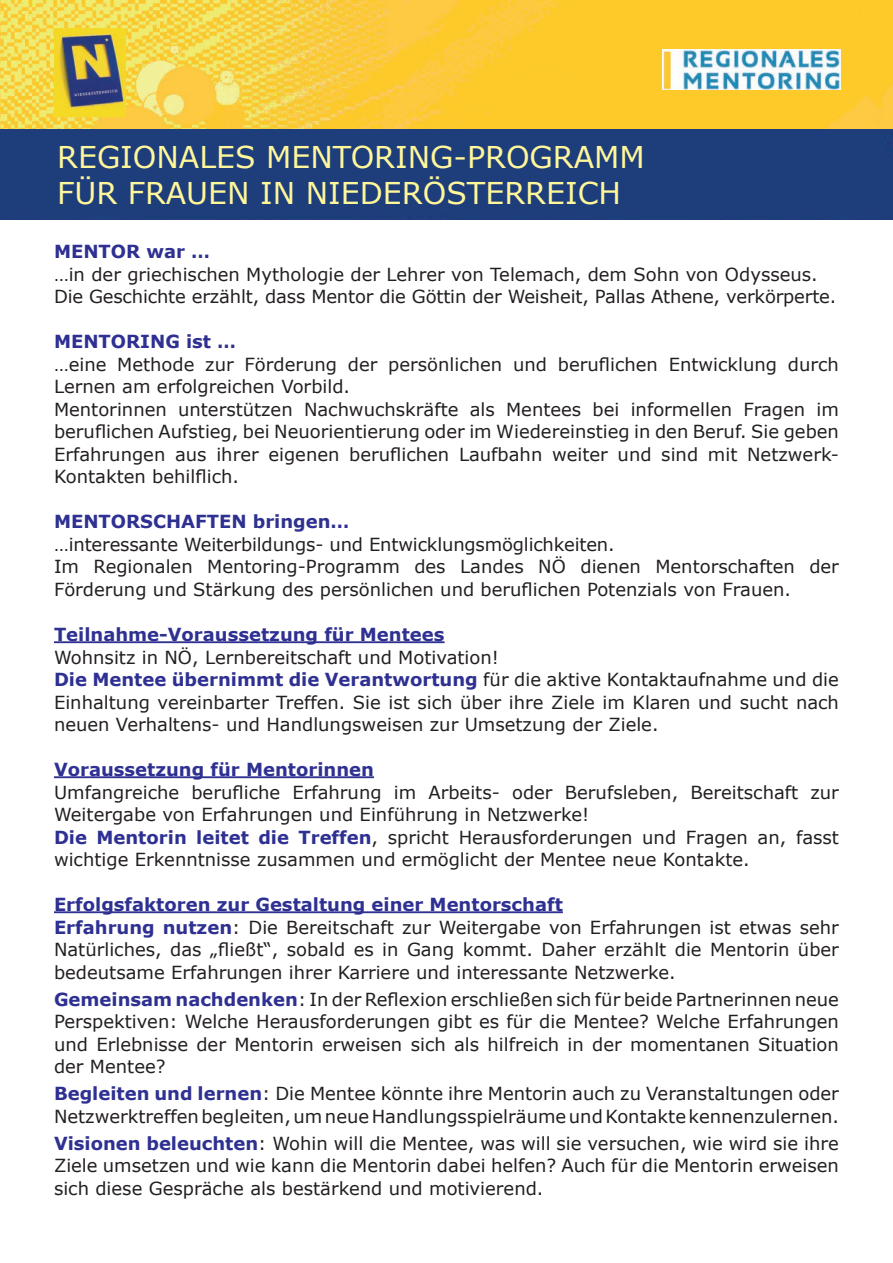
<style>
.page{position:relative;width:893px;height:1263px;background:#fff}
.page>*{position:absolute;margin:0;border:0;box-sizing:border-box;transform-origin:0 0}
.t1{font:30px/36px "Verdana";color:#fff79a}
.t2{font:18px/22.5px "Verdana";color:#231f20}
.t3{font:700 18px "Verdana";color:#2e3092}
.s1{font-weight:700;color:#2e3092}
</style>
<div class="page">
<img style="left:0;top:0;width:893px;height:219px">
<img style="left:662px;top:49px;width:179px;height:41px">
<div style="left:0;top:129px;width:892px;height:90px;background:#1e3e7b"></div>
<hr style="left:54px;top:641px;width:391px;height:2px;background:#2e3092">
<hr style="left:54px;top:776px;width:320px;height:2px;background:#2e3092">
<hr style="left:54px;top:911px;width:509px;height:2px;background:#2e3092">
<img style="left:54px;top:28px;width:72px;height:89px">
<h1 class="t1" style="left:57px;top:138px;width:589px">REGIONALES MENTORING-PROGRAMM<br>FÜR FRAUEN IN NIEDERÖSTERREICH</h1>
<p class="t3" style="left:54px;top:240px;width:158px">MENTOR war …</p>
<p class="t2" style="left:54px;top:262px;width:784px">…in der griechischen Mythologie der Lehrer von Telemach, dem Sohn von Odysseus.<br>Die Geschichte erzählt, dass Mentor die Göttin der Weisheit, Pallas Athene, verkörperte.</p>
<p class="t3" style="left:54px;top:330px;width:184px">MENTORING ist …</p>
<p class="t2" style="left:54px;top:352px;width:786px">…eine Methode zur Förderung der persönlichen und beruflichen Entwicklung durch Lernen am erfolgreichen Vorbild.<br>Mentorinnen unterstützen Nachwuchskräfte als Mentees bei informellen Fragen im beruflichen Aufstieg, bei Neuorientierung oder im Wiedereinstieg in den Beruf. Sie geben Erfahrungen aus ihrer eigenen beruflichen Laufbahn weiter und sind mit Netzwerk-Kontakten behilflich.</p>
<p class="t3" style="left:54px;top:510px;width:297px">MENTORSCHAFTEN bringen…</p>
<p class="t2" style="left:54px;top:532px;width:786px">…interessante Weiterbildungs- und Entwicklungsmöglichkeiten.<br>Im Regionalen Mentoring-Programm des Landes NÖ dienen Mentorschaften der<br>Förderung und Stärkung des persönlichen und beruflichen Potenzials von Frauen.</p>
<p class="t3" style="left:54px;top:623px;width:392px">Teilnahme-Voraussetzung für Mentees</p>
<p class="t2" style="left:54px;top:645px;width:786px">Wohnsitz in NÖ, Lernbereitschaft und Motivation!<br><span class="s1">Die Mentee übernimmt die Verantwortung</span> für die aktive Kontaktaufnahme und die Einhaltung vereinbarter Treffen. Sie ist sich über ihre Ziele im Klaren und sucht nach neuen Verhaltens- und Handlungsweisen zur Umsetzung der Ziele.</p>
<p class="t3" style="left:54px;top:758px;width:321px">Voraussetzung für Mentorinnen</p>
<p class="t2" style="left:54px;top:780px;width:786px">Umfangreiche berufliche Erfahrung im Arbeits- oder Berufsleben, Bereitschaft zur Weitergabe von Erfahrungen und Einführung in Netzwerke!<br><span class="s1">Die Mentorin leitet die Treffen</span>, spricht Herausforderungen und Fragen an, fasst wichtige Erkenntnisse zusammen und ermöglicht der Mentee neue Kontakte.</p>
<p class="t2" style="left:54px;top:893px;width:786px"><span class="s1">Erfolgsfaktoren zur Gestaltung einer Mentorschaft<br>Erfahrung nutzen</span>: Die Bereitschaft zur Weitergabe von Erfahrungen ist etwas sehr Natürliches, das „fließt“, sobald es in Gang kommt. Daher erzählt die Mentorin über bedeutsame Erfahrungen ihrer Karriere und interessante Netzwerke.</p>
<p class="t2" style="left:54px;top:987px;width:786px;text-align:justify"><span class="s1">Gemeinsam nachdenken</span>: In der Reflexion erschließen sich für beide Partnerinnen neue Perspektiven: Welche Herausforderungen gibt es für die Mentee? Welche Erfahrungen und Erlebnisse der Mentorin erweisen sich als hilfreich in der momentanen Situation der Mentee?</p>
<p class="t2" style="left:54px;top:1082px;width:786px"><span class="s1">Begleiten und lernen</span>: Die Mentee könnte ihre Mentorin auch zu Veranstaltungen oder<br>Netzwerktreffen begleiten, um neue Handlungsspielräume und Kontakte kennenzulernen.</p>
<p class="t2" style="left:54px;top:1131px;width:786px;text-align:justify"><span class="s1">Visionen beleuchten</span>: Wohin will die Mentee, was will sie versuchen, wie wird sie ihre Ziele umsetzen und wie kann die Mentorin dabei helfen? Auch für die Mentorin erweisen sich diese Gespräche als bestärkend und motivierend.</p>
</div>
